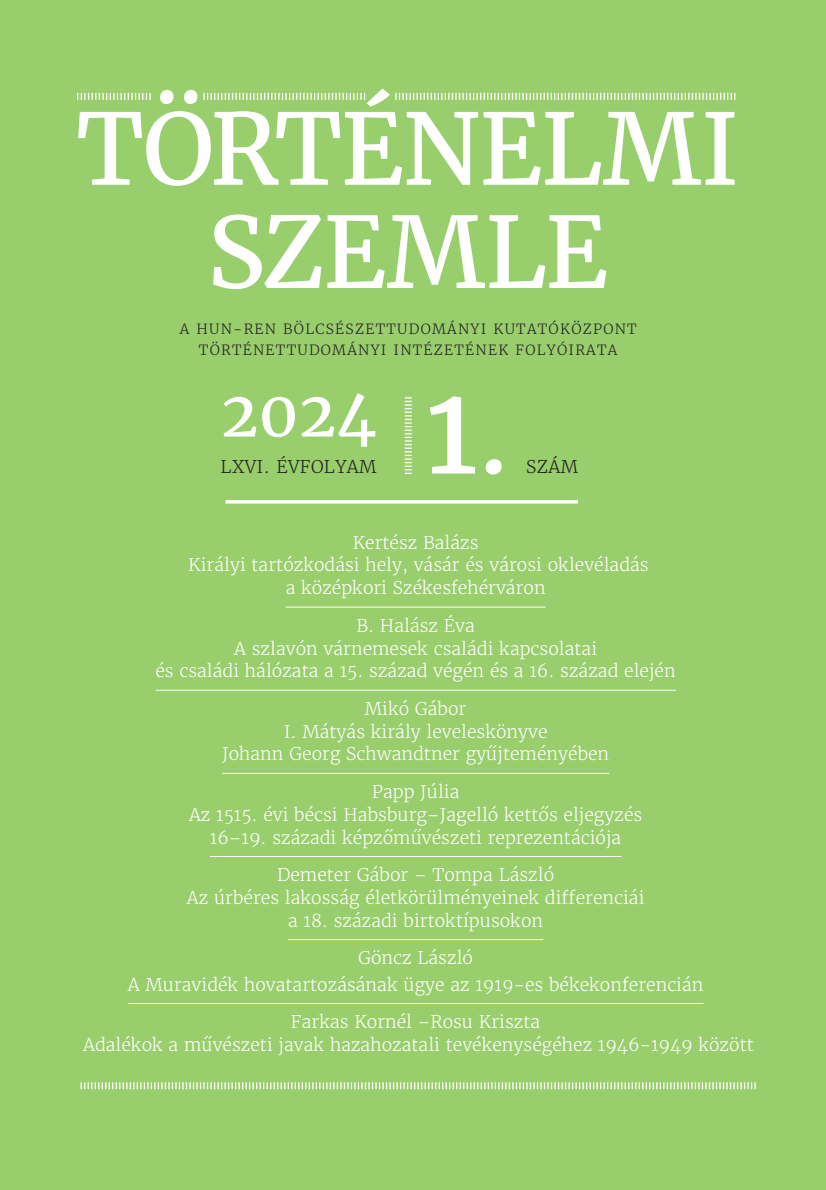
<style>
.page{position:relative;width:826px;height:1190px;background:#fff}
.page>*{position:absolute;margin:0;border:0;box-sizing:border-box;transform-origin:0 0}
.t1{font:122.5px "Merriweather";color:#fff}
.t2{font:106.75px "Merriweather";color:#fff}
.t3{font:98px/103.2px "Merriweather";letter-spacing:-.025em;color:#fff;text-align:center}
.t4{font:63px "Merriweather";color:#fff}
.tartalom-alap{font:300 17.5px/22.8px "Merriweather";color:#fff;text-align:center}
.t5{font:300 17.5px "Merriweather";letter-spacing:.02em;color:#231f20}
.t6{font:300 14px/21px "Merriweather";letter-spacing:.09em;color:#231f20;text-align:center}
</style>
<div class="page">
<div style="left:0;top:0;width:825px;height:1190px;background:#98ce6c"></div>
<svg style="left:203px;top:93px;width:162px;height:7px"></svg>
<svg style="left:395px;top:93px;width:340px;height:7px"></svg>
<svg style="left:77px;top:93px;width:74px;height:7px"></svg>
<svg style="left:80px;top:1082px;width:675px;height:7px"></svg>
<hr style="left:285px;top:607px;width:260px;height:1px;background:#fff">
<hr style="left:155px;top:690px;width:520px;height:1px;background:#fff">
<hr style="left:222px;top:773px;width:387px;height:1px;background:#fff">
<hr style="left:210px;top:856px;width:411px;height:1px;background:#fff">
<hr style="left:288px;top:939px;width:255px;height:1px;background:#fff">
<hr style="left:128px;top:1003px;width:575px;height:1px;background:#fff">
<svg style="left:225px;top:500px;width:353px;height:4px"></svg>
<svg style="left:404px;top:397px;width:7px;height:77px"></svg>
<p class="t3" style="left:77px;top:96px;width:664px">TÖRTÉNELMI<br>SZEMLE</p>
<p class="t6" style="left:180px;top:318px;width:458px">A HUN-REN BÖLCSÉSZETTUDOMÁNYI KUTATÓKÖZPONT<br>TÖRTÉNETTUDOMÁNYI INTÉZETÉNEK FOLYÓIRATA</p>
<p class="t4" style="left:221px;top:372px;width:157px">2024</p>
<p class="t5" style="left:220px;top:456px;width:157px">LXVI. ÉVFOLYAM</p>
<p class="t1" style="left:425px;top:347px;width:55px">1</p>
<p class="t2" style="left:478px;top:363px;width:33px">.</p>
<p class="t5" style="left:526px;top:456px;width:53px">SZÁM</p>
<p class="tartalom-alap" style="left:188px;top:531px;width:462px">Kertész Balázs<br>Királyi tartózkodási hely, vásár és városi oklevéladás a középkori Székesfehérváron</p>
<p class="tartalom-alap" style="left:155px;top:614px;width:521px">B. Halász Éva<br>A szlavón várnemesek családi kapcsolatai<br>és családi hálózata a 15. század végén és a 16. század elején</p>
<p class="tartalom-alap" style="left:222px;top:697px;width:388px">Mikó Gábor<br>I. Mátyás király leveleskönyve<br>Johann Georg Schwandtner gyűjteményében</p>
<p class="tartalom-alap" style="left:189px;top:781px;width:454px">Papp Júlia<br>Az 1515. évi bécsi Habsburg–Jagelló kettős eljegyzés<br>16–19. századi képzőművészeti reprezentációja</p>
<p class="tartalom-alap" style="left:187px;top:864px;width:459px">Demeter Gábor – Tompa László<br>Az úrbéres lakosság életkörülményeinek differenciái a 18. századi birtoktípusokon</p>
<p class="tartalom-alap" style="left:128px;top:945px;width:577px;line-height:26.2px">Göncz László<br>A Muravidék hovatartozásának ügye az 1919-es békekonferencián</p>
<p class="tartalom-alap" style="left:83px;top:1011px;width:672px">Farkas Kornél –Rosu Kriszta<br>Adalékok a művészeti javak hazahozatali tevékenységéhez 1946-1949 között</p>
</div>
